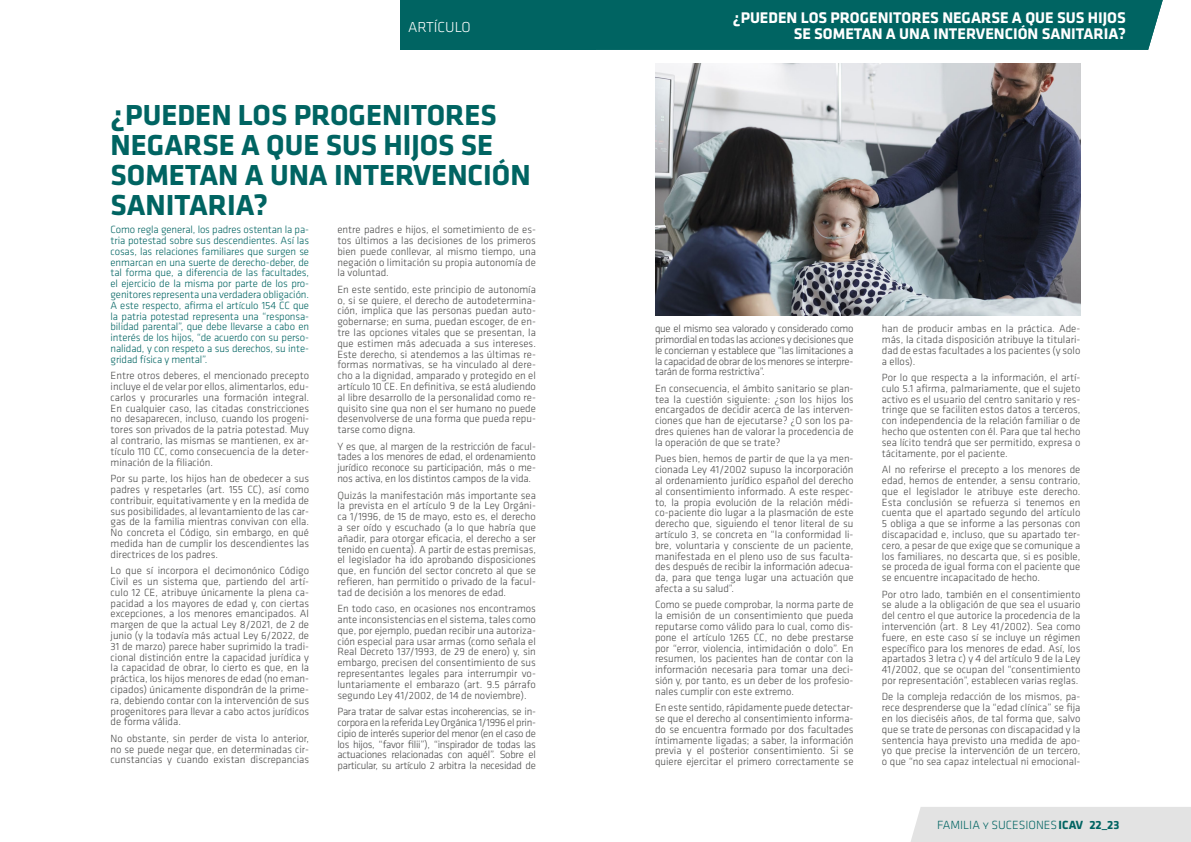
<style>
.page{position:relative;width:1191px;height:842px;background:#fff}
.page>*{position:absolute;margin:0;border:0;box-sizing:border-box;transform-origin:0 0}
.t1{font:700 30px/30px "Klavika";color:#006462}
.t2{font:700 16px/16px "Klavika";color:#fff;text-align:right}
.t3{font:300 15px "Klavika";color:#fff}
.t4{font:300 12.3px "Klavika";color:#006462}
.t5{font:300 10.8px/10.8px "Klavika";color:#4a4a49;text-align:justify}
.t6{font:300 10.8px/10.8px "Klavika";letter-spacing:-.01em;color:#006462;text-align:justify}
.s1{font-weight:700}
</style>
<div class="page">
<div style="left:595px;top:0;width:568px;height:50px;background:#006462"></div>
<div style="left:400px;top:0;width:195px;height:50px;background:#006462"></div>
<div style="left:911px;top:807px;width:280px;height:35px;background:#e3e3e3"></div>
<img style="left:655px;top:63px;width:425px;height:252px">
<h3 class="t3" style="left:408px;top:18px;width:64px">ARTÍCULO</h3>
<h1 class="t1" style="left:111px;top:100px;width:421px">¿PUEDEN LOS PROGENITORES<br>NEGARSE A QUE SUS HIJOS SE<br>SOMETAN A UNA INTERVENCIÓN<br>SANITARIA?</h1>
<p class="t6" style="left:111px;top:224px;width:200px">Como regla general, los padres ostentan la pa&shy;tria potestad sobre sus descendientes. Así las cosas, las relaciones familiares que surgen se enmarcan en una suerte de derecho-deber, de tal forma que, a diferencia de las facultades, el ejercicio de la misma por parte de los pro&shy;genitores representa una verdadera obligación.<br>A este respecto, afirma el artículo 154 CC que la patria potestad representa una “responsa&shy;bilidad parental”, que debe llevarse a cabo en interés de los hijos, “de acuerdo con su perso&shy;nalidad, y con respeto a sus derechos, su inte&shy;gridad física y mental”.</p>
<p class="t5" style="left:111px;top:370px;width:200px">Entre otros deberes, el mencionado precepto incluye el de velar por ellos, alimentarlos, edu&shy;carlos y procurarles una formación integral.<br>En cualquier caso, las citadas constricciones no desaparecen, incluso, cuando los progeni&shy;tores son privados de la patria potestad. Muy al contrario, las mismas se mantienen, ex ar&shy;tículo 110 CC, como consecuencia de la deter&shy;minación de la filiación.</p>
<p class="t5" style="left:111px;top:473px;width:200px">Por su parte, los hijos han de obedecer a sus padres y respetarles (art. 155 CC), así como contribuir, equitativamente y en la medida de sus posibilidades, al levantamiento de las car&shy;gas de la familia mientras convivan con ella.<br>No concreta el Código, sin embargo, en qué medida han de cumplir los descendientes las directrices de los padres.</p>
<p class="t5" style="left:111px;top:565px;width:200px">Lo que sí incorpora el decimonónico Código Civil es un sistema que, partiendo del artí&shy;culo 12 CE, atribuye únicamente la plena ca&shy;pacidad a los mayores de edad y, con ciertas excepciones, a los menores emancipados. Al margen de que la actual Ley 8/2021, de 2 de junio (y la todavía más actual Ley 6/2022, de 31 de marzo) parece haber suprimido la tradi&shy;cional distinción entre la capacidad jurídica y la capacidad de obrar, lo cierto es que, en la práctica, los hijos menores de edad (no eman&shy;cipados) únicamente dispondrán de la prime&shy;ra, debiendo contar con la intervención de sus progenitores para llevar a cabo actos jurídicos de forma válida.</p>
<p class="t5" style="left:111px;top:733px;width:200px">No obstante, sin perder de vista lo anterior, no se puede negar que, en determinadas cir&shy;cunstancias y cuando existan discrepancias</p>
<p class="t5" style="left:337px;top:224px;width:200px">entre padres e hijos, el sometimiento de es&shy;tos últimos a las decisiones de los primeros bien puede conllevar, al mismo tiempo, una negación o limitación su propia autonomía de la voluntad.</p>
<p class="t5" style="left:337px;top:284px;width:200px">En este sentido, este principio de autonomía o, si se quiere, el derecho de autodetermina&shy;ción, implica que las personas puedan auto&shy;gobernarse; en suma, puedan escoger, de en&shy;tre las opciones vitales que se presentan, la que estimen más adecuada a sus intereses.<br>Este derecho, si atendemos a las últimas re&shy;formas normativas, se ha vinculado al dere&shy;cho a la dignidad, amparado y protegido en el artículo 10 CE. En definitiva, se está aludiendo al libre desarrollo de la personalidad como re&shy;quisito sine qua non el ser humano no puede desenvolverse de una forma que pueda repu&shy;tarse como digna.</p>
<p class="t5" style="left:337px;top:441px;width:200px">Y es que, al margen de la restricción de facul&shy;tades a los menores de edad, el ordenamiento jurídico reconoce su participación, más o me&shy;nos activa, en los distintos campos de la vida.</p>
<p class="t5" style="left:337px;top:490px;width:200px">Quizás la manifestación más importante sea la prevista en el artículo 9 de la Ley Orgáni&shy;ca 1/1996, de 15 de mayo, esto es, el derecho a ser oído y escuchado (a lo que habría que añadir, para otorgar eficacia, el derecho a ser tenido en cuenta). A partir de estas premisas, el legislador ha ido aprobando disposiciones que, en función del sector concreto al que se refieren, han permitido o privado de la facul&shy;tad de decisión a los menores de edad.</p>
<p class="t5" style="left:337px;top:603px;width:200px">En todo caso, en ocasiones nos encontramos ante inconsistencias en el sistema, tales como que, por ejemplo, puedan recibir una autoriza&shy;ción especial para usar armas (como señala el Real Decreto 137/1993, de 29 de enero) y, sin embargo, precisen del consentimiento de sus representantes legales para interrumpir vo&shy;luntariamente el embarazo (art. 9.5 párrafo segundo Ley 41/2002, de 14 de noviembre).</p>
<p class="t5" style="left:337px;top:706px;width:200px">Para tratar de salvar estas incoherencias, se in&shy;corpora en la referida Ley Orgánica 1/1996 el prin&shy;cipio de interés superior del menor (en el caso de los hijos, “favor filii”), “inspirador de todas las actuaciones relacionadas con aquél”. Sobre el particular, su artículo 2 arbitra la necesidad de</p>
<h2 class="t2" style="left:733px;top:10px;width:394px">¿PUEDEN LOS PROGENITORES NEGARSE A QUE SUS HIJOS<br>SE SOMETAN A UNA INTERVENCIÓN SANITARIA?</h2>
<p class="t5" style="left:655px;top:323px;width:200px">que el mismo sea valorado y considerado como primordial en todas las acciones y decisiones que le conciernan y establece que “las limitaciones a la capacidad de obrar de los menores se interpre&shy;tarán de forma restrictiva”.</p>
<p class="t5" style="left:655px;top:383px;width:200px">En consecuencia, el ámbito sanitario se plan&shy;tea la cuestión siguiente: ¿son los hijos los encargados de decidir acerca de las interven&shy;ciones que han de ejecutarse? ¿O son los pa&shy;dres quienes han de valorar la procedencia de la operación de que se trate?</p>
<p class="t5" style="left:655px;top:453px;width:200px">Pues bien, hemos de partir de que la ya men&shy;cionada Ley 41/2002 supuso la incorporación al ordenamiento jurídico español del derecho al consentimiento informado. A este respec&shy;to, la propia evolución de la relación médi&shy;co-paciente dio lugar a la plasmación de este derecho que, siguiendo el tenor literal de su artículo 3, se concreta en “la conformidad li&shy;bre, voluntaria y consciente de un paciente, manifestada en el pleno uso de sus faculta&shy;des después de recibir la información adecua&shy;da, para que tenga lugar una actuación que afecta a su salud”.</p>
<p class="t5" style="left:655px;top:600px;width:200px">Como se puede comprobar, la norma parte de la emisión de un consentimiento que pueda reputarse como válido para lo cual, como dis&shy;pone el artículo 1265 CC, no debe prestarse por “error, violencia, intimidación o dolo”. En resumen, los pacientes han de contar con la información necesaria para tomar una deci&shy;sión y, por tanto, es un deber de los profesio&shy;nales cumplir con este extremo.</p>
<p class="t5" style="left:655px;top:702px;width:200px">En este sentido, rápidamente puede detectar&shy;se que el derecho al consentimiento informa&shy;do se encuentra formado por dos facultades íntimamente ligadas; a saber, la información previa y el posterior consentimiento. Si se quiere ejercitar el primero correctamente se</p>
<p class="t5" style="left:882px;top:323px;width:200px">han de producir ambas en la práctica. Ade&shy;más, la citada disposición atribuye la titulari&shy;dad de estas facultades a los pacientes (y solo a ellos).</p>
<p class="t5" style="left:882px;top:372px;width:200px">Por lo que respecta a la información, el artí&shy;culo 5.1 afirma, palmariamente, que el sujeto activo es el usuario del centro sanitario y res&shy;tringe que se faciliten estos datos a terceros, con independencia de la relación familiar o de hecho que ostenten con él. Para que tal hecho sea lícito tendrá que ser permitido, expresa o tácitamente, por el paciente.</p>
<p class="t5" style="left:882px;top:464px;width:200px">Al no referirse el precepto a los menores de edad, hemos de entender, a sensu contrario, que el legislador le atribuye este derecho.<br>Esta conclusión se refuerza si tenemos en cuenta que el apartado segundo del artículo 5 obliga a que se informe a las personas con discapacidad e, incluso, que su apartado ter&shy;cero, a pesar de que exige que se comunique a los familiares, no descarta que, si es posible, se proceda de igual forma con el paciente que se encuentre incapacitado de hecho.</p>
<p class="t5" style="left:882px;top:589px;width:200px">Por otro lado, también en el consentimiento se alude a la obligación de que sea el usuario del centro el que autorice la procedencia de la intervención (art. 8 Ley 41/2002). Sea como fuere, en este caso sí se incluye un régimen específico para los menores de edad. Así, los apartados 3 letra c) y 4 del artículo 9 de la Ley 41/2002, que se ocupan del “consentimiento por representación”, establecen varias reglas.</p>
<p class="t5" style="left:882px;top:692px;width:200px">De la compleja redacción de los mismos, pa&shy;rece desprenderse que la “edad clínica” se fija en los dieciséis años, de tal forma que, salvo que se trate de personas con discapacidad y la sentencia haya previsto una medida de apo&shy;yo que precise la intervención de un tercero, o que “no sea capaz intelectual ni emocional-</p>
<p class="t4" style="left:937px;top:818px;width:184px">FAMILIA y SUCESIONES<span class="s1">ICAV 22_23</span></p>
</div>
